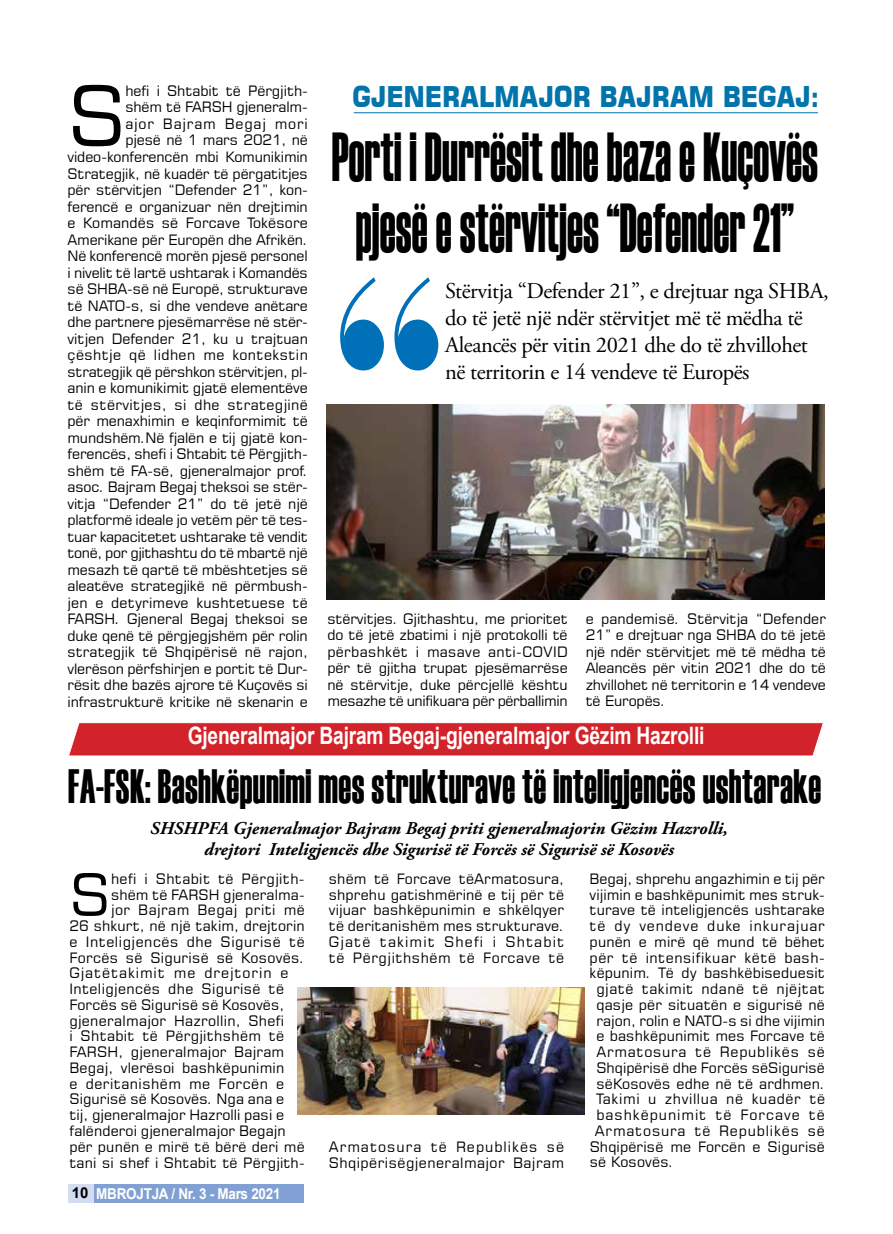
<style>
.page{position:relative;width:893px;height:1234px;background:#fff}
.page>*{position:absolute;margin:0;border:0;box-sizing:border-box;transform-origin:0 0}
.t1{font:231px "Normande BT";color:#0070b9;scale:.8 1}
.t2{font:82.35px "Square 721 BT";color:#000}
.t3{font:69px/70.8px "Haettenschweiler";color:#000;text-align:center;scale:.65 1}
.t4{font:57.6px "Square 721 BT";color:#000}
.t5{font:48px "Haettenschweiler";letter-spacing:.01em;color:#000;scale:.75 1}
.t6{font:700 28.5px "Square 721 BT";letter-spacing:-.01em;color:#0074ab;scale:.89 1}
.t7{font:700 24px "Arial";letter-spacing:-.01em;color:#fff;scale:.8 1}
.t8{font:22.5px/27px "Adobe Garamond Pro";letter-spacing:-.02em;color:#000}
.t9{font:italic 700 18px/21px "Adobe Garamond Pro";color:#000;text-align:center}
.t10{font:700 15px "Arial";letter-spacing:-.02em;color:#fff;scale:.9 1}
.t11{font:14.25px/16.5px "Square 721 BT";color:#000;text-align:justify}
.t12{font:14.25px/15.8px "Square 721 BT";letter-spacing:.035em;color:#000}
.t13{font:14.25px "Square 721 BT";letter-spacing:.025em;color:#000}
.t14{font:14.25px "Square 721 BT";letter-spacing:.02em;color:#000}
.t15{font:14.25px "Square 721 BT";letter-spacing:.065em;color:#000}
.t16{font:14.25px "Square 721 BT";letter-spacing:.04em;color:#000}
.t17{font:14.25px "Square 721 BT";letter-spacing:.06em;color:#000}
.t18{font:14.25px "Square 721 BT";letter-spacing:.045em;color:#000}
.t19{font:14.25px "Square 721 BT";letter-spacing:.05em;color:#000}
.t20{font:14.25px "Square 721 BT";letter-spacing:.055em;color:#000}
.t21{font:14.25px "Square 721 BT";letter-spacing:.03em;color:#000}
.s1{color:#000}
</style>
<div class="page">
<div style="left:68px;top:1184px;width:236px;height:18px;background:#81a0d4"></div>
<div style="left:68px;top:1184px;width:26px;height:18px;background:#d4dcf1"></div>
<hr style="left:354px;top:112px;width:464px;height:1px;background:#0070b9">
<img style="left:326px;top:404px;width:498px;height:195px">
<svg style="left:69px;top:722px;width:755px;height:34px;background:#d53037"></svg>
<img style="left:298px;top:987px;width:287px;height:127px">
<h2 class="t2" style="left:68px;top:64px;width:60px">S</h2>
<p class="t11" style="left:68px;top:82px;width:242px;text-align:right">hefi i Shtabit të Përgjith-<br>shëm të FARSH gjeneralm-<br>ajor Bajram Begaj mori<br>pjesë në 1 mars 2021, në video-konferencën mbi Komunikimin Strategjik, në kuadër të përgatitjes për stërvitjen “Defender 21”, kon&shy;ferencë e organizuar nën drejtimin e Komandës së Forcave Tokësore Amerikane për Europën dhe Afrikën.<br>Në konferencë morën pjesë personel i nivelit të lartë ushtarak i Komandës së SHBA-së në Europë, strukturave të NATO-s, si dhe vendeve anëtare dhe partnere pjesëmarrëse në stër&shy;vitjen Defender 21, ku u trajtuan çështje që lidhen me kontekstin strategjik që përshkon stërvitjen, pl&shy;anin e komunikimit gjatë elementëve të stërvitjes, si dhe strategjinë për menaxhimin e keqinformimit të mundshëm.Në fjalën e tij gjatë kon&shy;ferencës, shefi i Shtabit të Përgjith&shy;shëm të FA-së, gjeneralmajor prof. asoc. Bajram Begaj theksoi se stër&shy;vitja “Defender 21” do të jetë një platformë ideale jo vetëm për të tes&shy;tuar kapacitetet ushtarake të vendit tonë, por gjithashtu do të mbartë një mesazh të qartë të mbështetjes së aleatëve strategjikë në përmbush&shy;jen e detyrimeve kushtetuese të FARSH. Gjeneral Begaj theksoi se duke qenë të përgjegjshëm për rolin strategjik të Shqipërisë në rajon, vlerëson përfshirjen e portit të Dur&shy;rësit dhe bazës ajrore të Kuçovës si infrastrukturë kritike në skenarin e</p>
<h3 class="t6" style="left:352px;top:79px;width:527px">GJENERALMAJOR BAJRAM BEGAJ:</h3>
<h3 class="t3" style="left:332px;top:122px;width:749px">Porti i Durrësit dhe baza e Kuçovës pjesë e stërvitjes “Defender 21”</h3>
<h1 class="t1" style="left:324px;top:220px;width:163px">“</h1>
<h3 class="t8" style="left:445px;top:278px;width:385px">Stërvitja “Defender 21”, e drejtuar nga SHBA, do të jetë një ndër stërvitjet më të mëdha të Aleancës për vitin 2021 dhe do të zhvillohet në territorin e 14 vendeve të Europës</h3>
<p class="t11" style="left:327px;top:610px;width:242px">stërvitjes. Gjithashtu, me prioritet do të jetë zbatimi i një protokolli të përbashkët i masave anti-COVID për të gjitha trupat pjesëmarrëse në stërvitje, duke përcjellë kështu mesazhe të unifikuara për përballimin</p>
<p class="t11" style="left:586px;top:609px;width:242px">e pandemisë. Stërvitja “Defender 21” e drejtuar nga SHBA do të jetë një ndër stërvitjet më të mëdha të Aleancës për vitin 2021 dhe do të zhvillohet në territorin e 14 vendeve të Europës.</p>
<h3 class="t7" style="left:188px;top:719px;width:647px">Gjeneralmajor Bajram Begaj-gjeneralmajor Gëzim Hazrolli</h3>
<h3 class="t5" style="left:68px;top:753px;width:1006px">FA-FSK: Bashkëpunimi mes strukturave të inteligjencës ushtarake</h3>
<p class="t9" style="left:150px;top:818px;width:579px">SHSHPFA Gjeneralmajor Bajram Begaj priti gjeneralmajorin Gëzim Hazrolli, drejtori Inteligjencës dhe Sigurisë të Forcës së Sigurisë së Kosovës</p>
<p class="t11" style="left:329px;top:870px;width:237px;line-height:15.8px">shëm të Forcave tëArmatosura, shprehu gatishmërinë e tij për të vijuar bashkëpunimin e shkëlqyer të deritanishëm mes strukturave.<br>Gjatë takimit Shefi i Shtabit të Përgjithshëm të Forcave të</p>
<h3 class="t4" style="left:69px;top:858px;width:43px">S</h3>
<p class="t13" style="left:111px;top:869px;width:195px">hefi i Shtabit të Përgjith-</p>
<p class="t11" style="left:590px;top:870px;width:237px">Begaj, shprehu angazhimin e tij për</p>
<p class="t11" style="left:590px;top:885px;width:237px">vijimin e bashkëpunimit mes struk-</p>
<p class="t11" style="left:590px;top:901px;width:237px">turave të inteligjencës ushtarake</p>
<p class="t17" style="left:590px;top:916px;width:237px">të dy vendeve duke inkurajuar</p>
<p class="t11" style="left:590px;top:933px;width:237px">punën e mirë që mund të bëhet</p>
<p class="t12" style="left:590px;top:949px;width:237px">për të intensifikuar këtë bash-</p>
<p class="t11" style="left:590px;top:964px;width:237px">këpunim. Të dy bashkëbiseduesit</p>
<p class="t12" style="left:596px;top:980px;width:230px">gjatë takimit ndanë të njëjtat</p>
<p class="t11" style="left:596px;top:996px;width:230px">qasje për situatën e sigurisë në</p>
<p class="t11" style="left:596px;top:1011px;width:230px">rajon, rolin e NATO-s si dhe vijimin</p>
<p class="t11" style="left:596px;top:1027px;width:230px">e bashkëpunimit mes Forcave të</p>
<p class="t19" style="left:596px;top:1042px;width:230px">Armatosura të Republikës së</p>
<p class="t11" style="left:596px;top:1058px;width:230px">Shqipërisë dhe Forcës sëSigurisë</p>
<p class="t11" style="left:596px;top:1074px;width:230px">sëKosovës edhe në të ardhmen.</p>
<p class="t18" style="left:596px;top:1089px;width:230px">Takimi u zhvillua në kuadër të</p>
<p class="t15" style="left:596px;top:1105px;width:230px">bashkëpunimit të Forcave të</p>
<p class="t20" style="left:595px;top:1121px;width:232px">Armatosura të Republikës së</p>
<p class="t11" style="left:590px;top:1137px;width:237px">Shqipërisë me Forcën e Sigurisë</p>
<p class="t11" style="left:590px;top:1153px;width:85px">së Kosovës.</p>
<p class="t11" style="left:111px;top:885px;width:195px">shëm të FARSH gjeneralma-</p>
<p class="t21" style="left:111px;top:901px;width:195px">jor Bajram Begaj priti më</p>
<p class="t11" style="left:69px;top:917px;width:237px">26 shkurt, në një takim, drejtorin</p>
<p class="t16" style="left:69px;top:932px;width:237px">e Inteligjencës dhe Sigurisë të</p>
<p class="t14" style="left:69px;top:948px;width:237px">Forcës së Sigurisë së Kosovës.</p>
<p class="t15" style="left:69px;top:964px;width:221px">Gjatëtakimit me drejtorin e</p>
<p class="t13" style="left:69px;top:979px;width:216px">Inteligjencës dhe Sigurisë të</p>
<p class="t11" style="left:69px;top:996px;width:216px">Forcës së Sigurisë së Kosovës,</p>
<p class="t14" style="left:69px;top:1011px;width:216px">gjeneralmajor Hazrollin, Shefi</p>
<p class="t13" style="left:69px;top:1027px;width:216px">i Shtabit të Përgjithshëm të</p>
<p class="t11" style="left:69px;top:1043px;width:216px">FARSH, gjeneralmajor Bajram</p>
<p class="t11" style="left:69px;top:1059px;width:216px">Begaj, vlerësoi bashkëpunimin</p>
<p class="t12" style="left:69px;top:1075px;width:216px">e deritanishëm me Forcën e</p>
<p class="t11" style="left:69px;top:1090px;width:216px">Sigurisë së Kosovës. Nga ana e</p>
<p class="t11" style="left:69px;top:1106px;width:216px">tij, gjeneralmajor Hazrolli pasi e</p>
<p class="t11" style="left:69px;top:1122px;width:218px">falënderoi gjeneralmajor Begajn</p>
<p class="t11" style="left:69px;top:1137px;width:237px">për punën e mirë të bërë deri më</p>
<p class="t11" style="left:69px;top:1153px;width:237px">tani si shef i Shtabit të Përgjith-</p>
<p class="t12" style="left:329px;top:1138px;width:237px">Armatosura të Republikës së<br>Shqipërisëgjeneralmajor Bajram</p>
<p class="t10" style="left:72px;top:1183px;width:233px"><span class="s1">10</span> MBROJTJA / Nr. 3 - Mars 2021</p>
</div>
